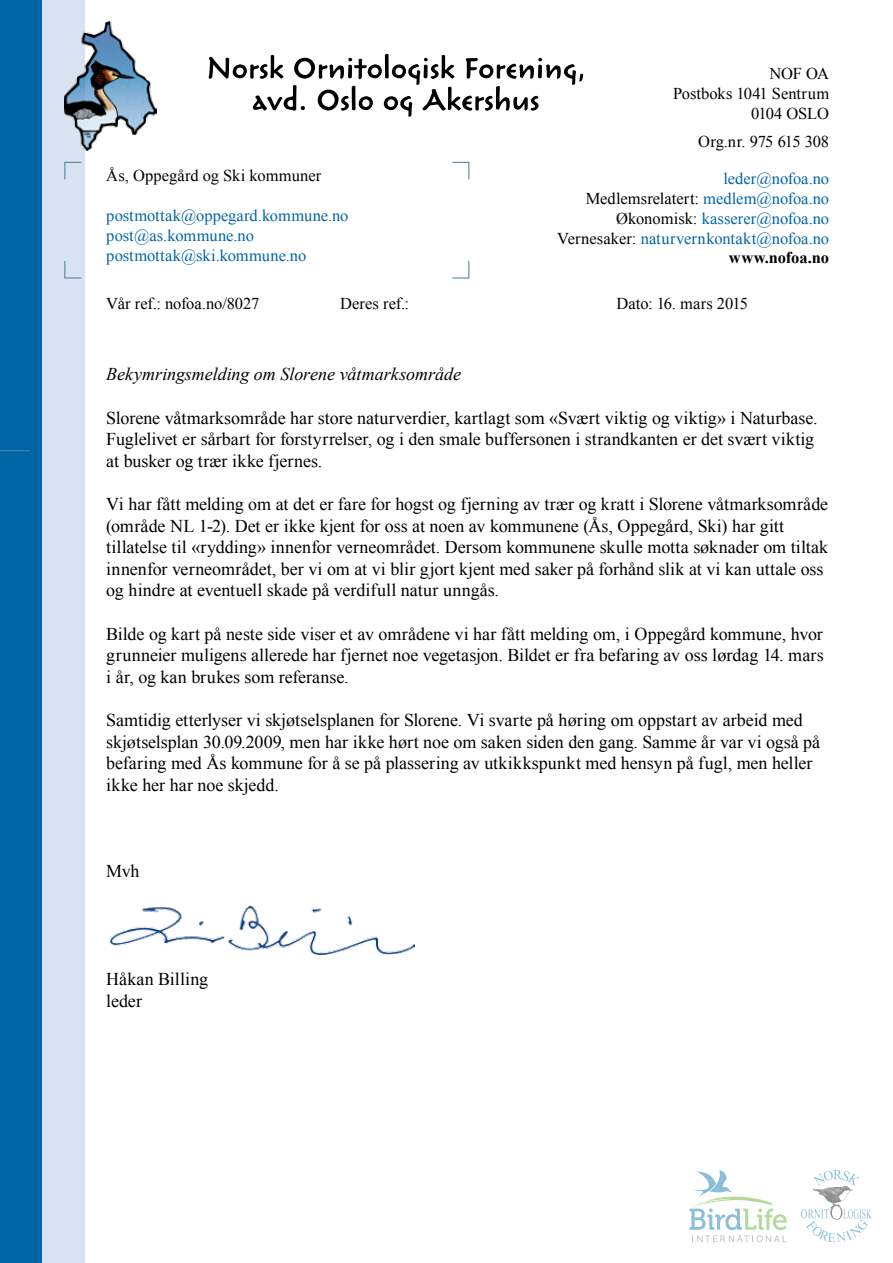
<style>
.page{position:relative;width:893px;height:1263px;background:#fff}
.page>*{position:absolute;margin:0;border:0;box-sizing:border-box;transform-origin:0 0}
.t1{font:18px/21.6px "Times New Roman";color:#000}
.t2{font:italic 18px "Times New Roman";color:#000}
.t3{font:16.5px/19.8px "Times New Roman";color:#0065a5;text-align:right}
.t4{font:16.5px/19.8px "Times New Roman";letter-spacing:-.005em;color:#000;text-align:right}
.s1{color:#000}
.s2{font-weight:700;color:#000}
</style>
<div class="page">
<div style="left:0;top:0;width:43px;height:1263px;background:#0065a5"></div>
<div style="left:43px;top:0;width:42px;height:1263px;background:#d9e2f0"></div>
<img style="left:65px;top:21px;width:92px;height:130px">
<svg style="left:208px;top:54px;width:375px;height:63px"></svg>
<img style="left:111px;top:905px;width:303px;height:50px">
<svg style="left:801px;top:1170px;width:71px;height:72px"></svg>
<svg style="left:689px;top:1170px;width:98px;height:72px"></svg>
<svg style="left:64px;top:162px;width:17px;height:17px"></svg>
<svg style="left:452px;top:162px;width:17px;height:17px"></svg>
<svg style="left:64px;top:261px;width:17px;height:18px"></svg>
<svg style="left:452px;top:261px;width:17px;height:18px"></svg>
<hr style="left:0;top:450px;width:30px;height:1px;background:#5987a1">
<p class="t4" style="left:106px;top:166px;width:217px">Ås, Oppegård og Ski kommuner</p>
<p class="t3" style="left:106px;top:205px;width:244px;text-align:left">postmottak@oppegard.kommune.no post@as.kommune.no postmottak@ski.kommune.no</p>
<p class="t4" style="left:673px;top:64px;width:158px">NOF OA<br>Postboks 1041 Sentrum<br>0104 OSLO</p>
<p class="t4" style="left:698px;top:132px;width:132px">Org.nr. 975 615 308</p>
<p class="t3" style="left:557px;top:169px;width:274px">leder@nofoa.no<br><span class="s1">Medlemsrelatert:</span> medlem@nofoa.no<br><span class="s1">Økonomisk:</span> kasserer@nofoa.no<br><span class="s1">Vernesaker:</span> naturvernkontakt@nofoa.no <span class="s2">www.nofoa.no</span></p>
<p class="t4" style="left:106px;top:293px;width:154px">Vår ref.: nofoa.no/8027</p>
<p class="t4" style="left:340px;top:293px;width:71px">Deres ref.:</p>
<p class="t4" style="left:617px;top:293px;width:133px">Dato: 16. mars 2015</p>
<p class="t2" style="left:106px;top:362px;width:356px">Bekymringsmelding om Slorene våtmarksområde</p>
<p class="t1" style="left:106px;top:406px;width:713px">Slorene våtmarksområde har store naturverdier, kartlagt som «Svært viktig og viktig» i Naturbase.<br>Fuglelivet er sårbart for forstyrrelser, og i den smale buffersonen i strandkanten er det svært viktig at busker og trær ikke fjernes.</p>
<p class="t1" style="left:106px;top:493px;width:723px">Vi har fått melding om at det er fare for hogst og fjerning av trær og kratt i Slorene våtmarksområde (område NL 1-2). Det er ikke kjent for oss at noen av kommunene (Ås, Oppegård, Ski) har gitt tillatelse til «rydding» innenfor verneområdet. Dersom kommunene skulle motta søknader om tiltak innenfor verneområdet, ber vi om at vi blir gjort kjent med saker på forhånd slik at vi kan uttale oss og hindre at eventuell skade på verdifull natur unngås.</p>
<p class="t1" style="left:106px;top:622px;width:719px;text-align:justify">Bilde og kart på neste side viser et av områdene vi har fått melding om, i Oppegård kommune, hvor grunneier muligens allerede har fjernet noe vegetasjon. Bildet er fra befaring av oss lørdag 14. mars i år, og kan brukes som referanse.</p>
<p class="t1" style="left:106px;top:709px;width:715px">Samtidig etterlyser vi skjøtselsplanen for Slorene. Vi svarte på høring om oppstart av arbeid med skjøtselsplan 30.09.2009, men har ikke hørt noe om saken siden den gang. Samme år var vi også på befaring med Ås kommune for å se på plassering av utkikkspunkt med hensyn på fugl, men heller ikke her har noe skjedd.</p>
<p class="t1" style="left:106px;top:860px;width:35px">Mvh</p>
<p class="t1" style="left:106px;top:968px;width:103px">Håkan Billing leder</p>
</div>
